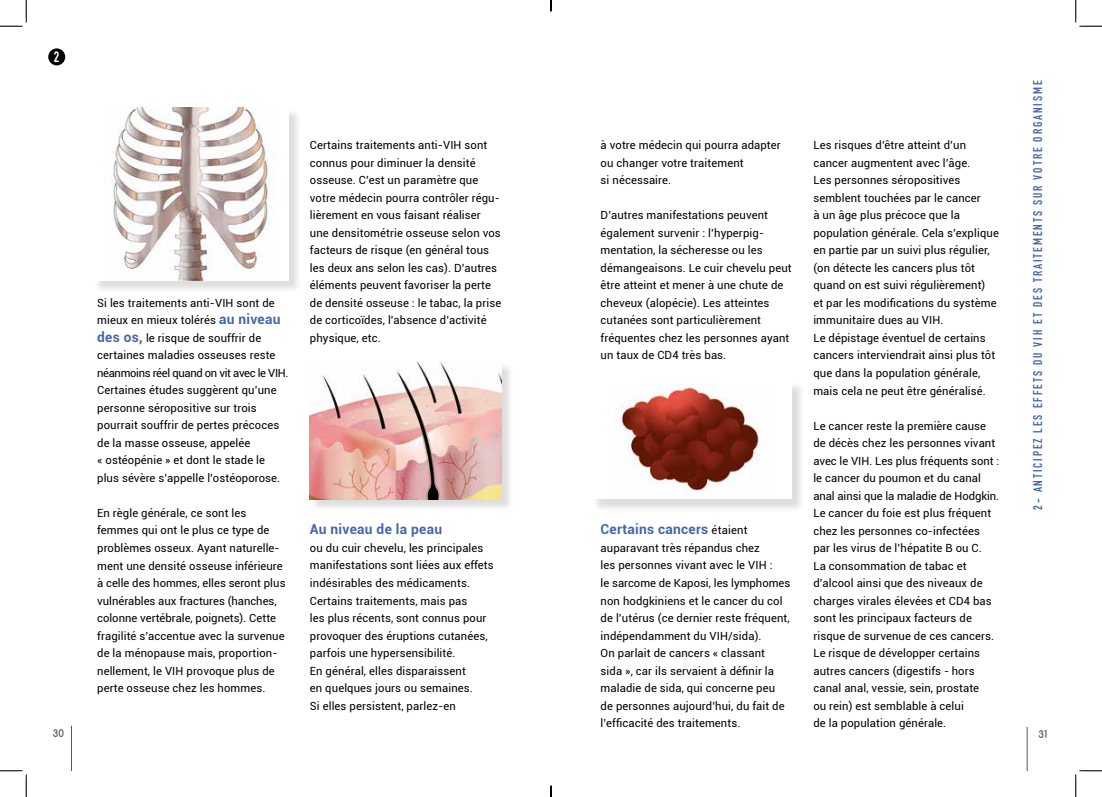
<style>
.page{position:relative;width:1102px;height:797px;background:#fff}
.page>*{position:absolute;margin:0;border:0;box-sizing:border-box;transform-origin:0 0}
.t1{font:700 14.88px "DIN Condensed";color:#fff}
.t2{font:700 13.75px "Roboto";letter-spacing:.02em;color:#4666a9}
.t3{font:700 12.5px "DIN Condensed";letter-spacing:.15em;color:#4666a9}
.t4{font:11.25px/17.5px "Roboto";letter-spacing:.01em;color:#000}
.t5{font:700 10px "Comfortaa";color:#575756}
.s1{font-weight:700;font-size:13.75px;color:#4666a9}
.s2{font-weight:400;font-size:11.25px;color:#000}
</style>
<div class="page">
<div style="left:93px;top:109px;width:208px;height:184px;background:#575756;opacity:.2"></div>
<div style="left:92px;top:108px;width:196px;height:172px;background:#fff"></div>
<img style="left:111px;top:108px;width:166px;height:172px">
<div style="left:311px;top:363px;width:202px;height:148px;background:#575756;opacity:.2"></div>
<img style="left:310px;top:362px;width:191px;height:137px">
<div style="left:592px;top:382px;width:212px;height:130px;background:#575756;opacity:.2"></div>
<div style="left:591px;top:380px;width:201px;height:119px;background:#fff"></div>
<img style="left:618px;top:387px;width:141px;height:106px">
<div style="left:48px;top:48px;width:17px;height:17px;background:#000;border-radius:50%"></div>
<hr style="left:71px;top:725px;width:1px;height:45px;background:#575756">
<hr style="left:1026px;top:727px;width:1px;height:43px;background:#575756">
<svg style="left:0;top:0;width:27px;height:27px"></svg>
<svg style="left:0;top:770px;width:27px;height:27px"></svg>
<svg style="left:1075px;top:0;width:26px;height:27px"></svg>
<svg style="left:1075px;top:770px;width:26px;height:27px"></svg>
<svg style="left:550px;top:785px;width:1px;height:12px"></svg>
<h1 class="t1" style="left:54px;top:47px;width:7px">2</h1>
<p class="t3" style="left:1029px;top:510px;width:431px;rotate:-90deg">2- ANTICIPEZ LES EFFETS DU VIH ET DES TRAITEMENTS SUR VOTRE ORGANISME</p>
<p class="t4" style="left:600px;top:136px;width:182px">à votre médecin qui pourra adapter ou changer votre traitement<br>si nécessaire.</p>
<p class="t4" style="left:600px;top:206px;width:192px">D’autres manifestations peuvent également survenir : l’hyperpig&shy;mentation, la sécheresse ou les démangeaisons. Le cuir chevelu peut être atteint et mener à une chute de cheveux (alopécie). Les atteintes cutanées sont particulièrement fréquentes chez les personnes ayant un taux de CD4 très bas.</p>
<p class="t4" style="left:813px;top:136px;width:187px">Les risques d’être atteint d’un cancer augmentent avec l’âge.<br>Les personnes séropositives semblent touchées par le cancer<br>à un âge plus précoce que la population générale. Cela s’explique en partie par un suivi plus régulier, (on détecte les cancers plus tôt quand on est suivi régulièrement)<br>et par les modifications du système immunitaire dues au VIH.<br>Le dépistage éventuel de certains cancers interviendrait ainsi plus tôt que dans la population générale, mais cela ne peut être généralisé.</p>
<p class="t4" style="left:813px;top:416px;width:187px">Le cancer reste la première cause de décès chez les personnes vivant avec le VIH. Les plus fréquents sont : le cancer du poumon et du canal anal ainsi que la maladie de Hodgkin.<br>Le cancer du foie est plus fréquent chez les personnes co-infectées par les virus de l’hépatite B ou C.<br>La consommation de tabac et d’alcool ainsi que des niveaux de charges virales élevées et CD4 bas sont les principaux facteurs de risque de survenue de ces cancers.<br>Le risque de développer certains autres cancers (digestifs - hors canal anal, vessie, sein, prostate<br>ou rein) est semblable à celui<br>de la population générale.</p>
<p class="t4" style="left:310px;top:136px;width:193px">Certains traitements anti-VIH sont connus pour diminuer la densité osseuse. C’est un paramètre que votre médecin pourra contrôler régu&shy;lièrement en vous faisant réaliser une densitométrie osseuse selon vos facteurs de risque (en général tous les deux ans selon les cas). D’autres éléments peuvent favoriser la perte de densité osseuse : le tabac, la prise de corticoïdes, l’absence d’activité physique, etc.</p>
<p class="t4" style="left:97px;top:294px;width:193px">Si les traitements anti-VIH sont de mieux en mieux tolérés <span class="s1">au niveau des os,</span> le risque de souffrir de certaines maladies osseuses reste néanmoins réel quand on vit avec le VIH.<br>Certaines études suggèrent qu’une personne séropositive sur trois pourrait souffrir de pertes précoces de la masse osseuse, appelée<br>« ostéopénie » et dont le stade le plus sévère s’appelle l’ostéoporose.</p>
<p class="t4" style="left:97px;top:504px;width:190px">En règle générale, ce sont les femmes qui ont le plus ce type de problèmes osseux. Ayant naturelle&shy;ment une densité osseuse inférieure à celle des hommes, elles seront plus vulnérables aux fractures (hanches, colonne vertébrale, poignets). Cette fragilité s’accentue avec la survenue de la ménopause mais, proportion&shy;nellement, le VIH provoque plus de perte osseuse chez les hommes.</p>
<p class="t2" style="left:310px;top:520px;width:134px">Au niveau de la peau</p>
<p class="t4" style="left:310px;top:539px;width:185px">ou du cuir chevelu, les principales manifestations sont liées aux effets indésirables des médicaments.<br>Certains traitements, mais pas<br>les plus récents, sont connus pour provoquer des éruptions cutanées, parfois une hypersensibilité.<br>En général, elles disparaissent<br>en quelques jours ou semaines.<br>Si elles persistent, parlez-en</p>
<p class="t2" style="left:600px;top:520px;width:148px">Certains cancers <span class="s2">étaient</span></p>
<p class="t4" style="left:600px;top:539px;width:191px">auparavant très répandus chez<br>les personnes vivant avec le VIH :<br>le sarcome de Kaposi, les lymphomes non hodgkiniens et le cancer du col de l’utérus (ce dernier reste fréquent, indépendamment du VIH/sida).<br>On parlait de cancers « classant<br>sida », car ils servaient à définir la maladie de sida, qui concerne peu de personnes aujourd’hui, du fait de l’efficacité des traitements.</p>
<p class="t5" style="left:53px;top:726px;width:13px">30</p>
<p class="t5" style="left:1038px;top:727px;width:10px">31</p>
</div>
